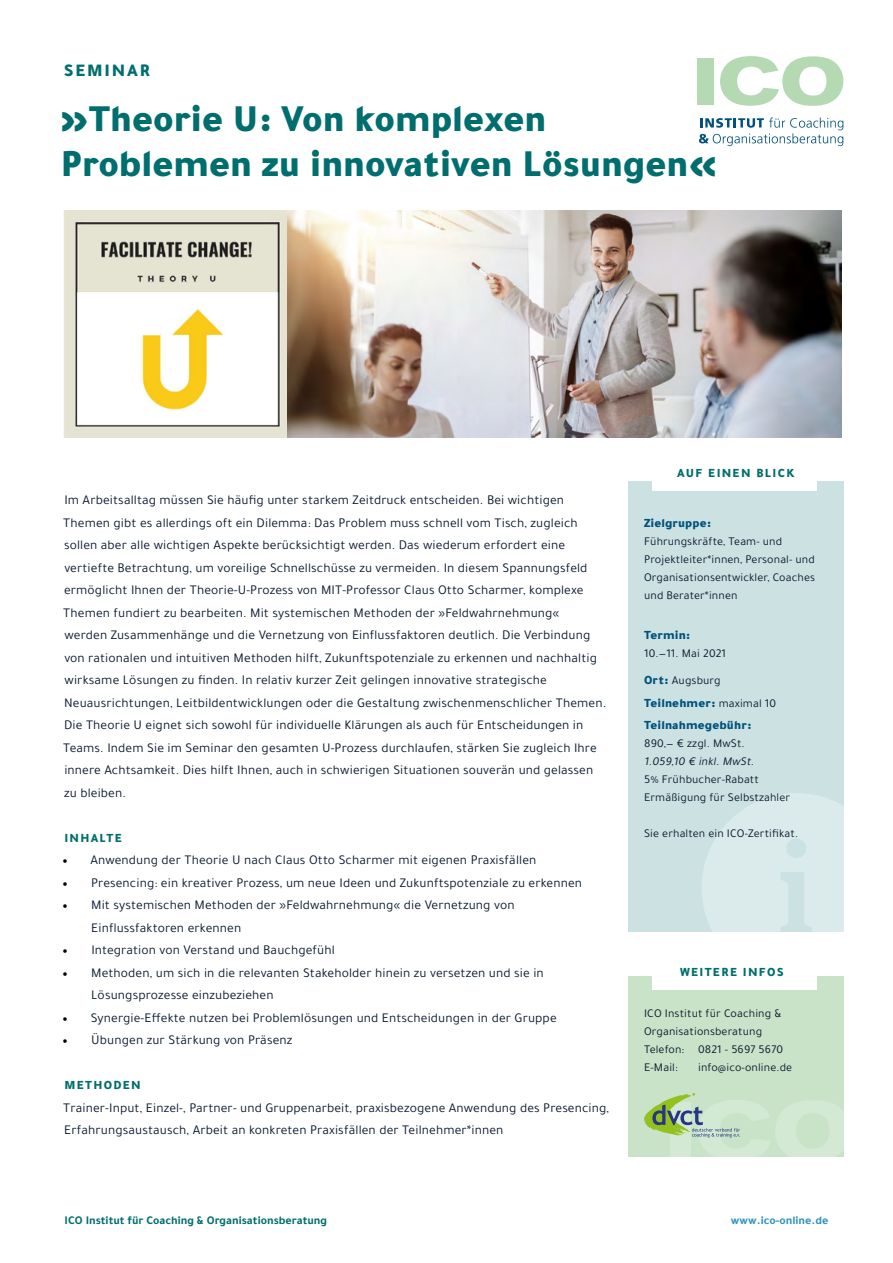
<style>
.page{position:relative;width:893px;height:1263px;background:#fff}
.page>*{position:absolute;margin:0;border:0;box-sizing:border-box;transform-origin:0 0}
.t1{font:900 39px/45px "Tajawal";color:#006e6e}
.t2{font:900 18px "Tajawal";letter-spacing:.1em;color:#006e6e}
.t3{font:13.5px/22.5px "Tajawal";letter-spacing:.01em;color:#0b1b30}
.t4{font:900 12.75px/22.5px "Tajawal";letter-spacing:.01em;color:#00527d}
.t5{font:900 12.75px "Tajawal";letter-spacing:.1em;color:#006e6e}
.t6{font:12px/18px "Tajawal";letter-spacing:.01em;color:#0b1b30}
.t7{font:700 12px "Tajawal";color:#006e6e}
.t8{font:italic 12px "Tajawal";color:#0b1b30}
.t9{font:700 12px "Tajawal";color:#3194c0}
.s1{font-family:"Minion Pro";color:#000}
.s2{font-weight:900;font-size:12.75px;color:#00527d}
.s3{font-weight:400;font-size:12px;color:#0b1b30}
</style>
<div class="page">
<div style="left:697px;top:58px;width:17px;height:46px;background:#b5d9b3"></div>
<svg style="left:720px;top:56px;width:123px;height:50px"></svg>
<svg style="left:699px;top:117px;width:144px;height:29px"></svg>
<div style="left:628px;top:481px;width:215px;height:451px;background:#cce2e2"></div>
<svg style="left:702px;top:793px;width:141px;height:139px"></svg>
<div style="left:628px;top:977px;width:215px;height:180px;background:#c9e3c8"></div>
<div style="left:652px;top:456px;width:165px;height:35px;background:#fff"></div>
<div style="left:652px;top:955px;width:165px;height:35px;background:#fff"></div>
<svg style="left:644px;top:1093px;width:199px;height:64px"></svg>
<img style="left:63px;top:211px;width:225px;height:226px">
<img style="left:288px;top:211px;width:554px;height:226px">
<h2 class="t2" style="left:64px;top:55px;width:88px">SEMINAR</h2>
<h1 class="t1" style="left:61px;top:94px;width:657px">»Theorie U: Von komplexen<br>Problemen zu innovativen Lösungen«</h1>
<p class="t3" style="left:63px;top:489px;width:544px">Im Arbeitsalltag müssen Sie häufig unter starkem Zeitdruck entscheiden. Bei wichtigen Themen gibt es allerdings oft ein Dilemma: Das Problem muss schnell vom Tisch, zugleich sollen aber alle wichtigen Aspekte berücksichtigt werden. Das wiederum erfordert eine vertiefte Betrachtung, um voreilige Schnellschüsse zu vermeiden. In diesem Spannungsfeld ermöglicht Ihnen der Theorie-U-Prozess von MIT-Professor Claus Otto Scharmer, komplexe Themen fundiert zu bearbeiten. Mit systemischen Methoden der »Feldwahrnehmung«<br>werden Zusammenhänge und die Vernetzung von Einflussfaktoren deutlich. Die Verbindung von rationalen und intuitiven Methoden hilft, Zukunftspotenziale zu erkennen und nachhaltig wirksame Lösungen zu finden. In relativ kurzer Zeit gelingen innovative strategische Neuausrichtungen, Leitbildentwicklungen oder die Gestaltung zwischenmenschlicher Themen.<br>Die Theorie U eignet sich sowohl für individuelle Klärungen als auch für Entscheidungen in Teams. Indem Sie im Seminar den gesamten U-Prozess durchlaufen, stärken Sie zugleich Ihre innere Achtsamkeit. Dies hilft Ihnen, auch in schwierigen Situationen souverän und gelassen zu bleiben.</p>
<p class="t5" style="left:64px;top:826px;width:59px">INHALTE</p>
<p class="t3" style="left:63px;top:849px;width:475px"><span class="s1">•</span> Anwendung der Theorie U nach Claus Otto Scharmer mit eigenen Praxisfällen</p>
<p class="t3" style="left:63px;top:871px;width:521px"><span class="s1">•</span> Presencing: ein kreativer Prozess, um neue Ideen und Zukunftspotenziale zu erkennen</p>
<p class="t3" style="left:91px;top:894px;width:425px;text-indent:-29px"><span class="s1">•</span> Mit systemischen Methoden der »Feldwahrnehmung« die Vernetzung von<br>Einflussfaktoren erkennen</p>
<p class="t3" style="left:63px;top:939px;width:274px"><span class="s1">•</span> Integration von Verstand und Bauchgefühl</p>
<p class="t3" style="left:91px;top:961px;width:454px;text-indent:-29px"><span class="s1">•</span> Methoden, um sich in die relevanten Stakeholder hinein zu versetzen und sie in<br>Lösungsprozesse einzubeziehen</p>
<p class="t3" style="left:63px;top:1006px;width:496px"><span class="s1">•</span> Synergie-Effekte nutzen bei Problemlösungen und Entscheidungen in der Gruppe</p>
<p class="t3" style="left:63px;top:1029px;width:231px"><span class="s1">•</span> Übungen zur Stärkung von Präsenz</p>
<p class="t5" style="left:64px;top:1074px;width:78px">METHODEN</p>
<p class="t3" style="left:63px;top:1096px;width:547px">Trainer-Input, Einzel-, Partner- und Gruppenarbeit, praxisbezogene Anwendung des Presencing,<br>Erfahrungsaustausch, Arbeit an konkreten Praxisfällen der Teilnehmer*innen</p>
<p class="t5" style="left:677px;top:462px;width:119px">AUF EINEN BLICK</p>
<p class="t4" style="left:644px;top:510px;width:68px">Zielgruppe:</p>
<p class="t6" style="left:644px;top:532px;width:173px">Führungskräfte, Team- und<br>Projektleiter*innen, Personal- und<br>Organisationsentwickler, Coaches und Berater*innen</p>
<p class="t4" style="left:644px;top:623px;width:48px">Termin:</p>
<p class="t6" style="left:644px;top:644px;width:84px">10.—11. Mai 2021</p>
<p class="t6" style="left:644px;top:671px;width:78px"><span class="s2">Ort:</span> Augsburg</p>
<p class="t4" style="left:644px;top:690px;width:133px">Teilnehmer: <span class="s3">maximal 10<br></span>Teilnahmegebühr:</p>
<p class="t6" style="left:644px;top:734px;width:102px">890,— € zzgl. MwSt.</p>
<p class="t8" style="left:644px;top:753px;width:114px">1.059,10 € inkl.MwSt.</p>
<p class="t6" style="left:644px;top:770px;width:148px">5% Frühbucher-Rabatt<br>Ermäßigung für Selbstzahler</p>
<p class="t6" style="left:644px;top:824px;width:156px">Sie erhalten ein ICO-Zertifikat.</p>
<p class="t5" style="left:680px;top:960px;width:105px">WEITERE INFOS</p>
<p class="t6" style="left:644px;top:1004px;width:141px">ICO Institut für Coaching &amp;<br>Organisationsberatung<br>Telefon: 0821 - 5697 5670<br>E-Mail:</p>
<p class="t6" style="left:698px;top:1058px;width:96px">info@ico-online.de</p>
<p class="t7" style="left:65px;top:1211px;width:264px">ICO Institut für Coaching &amp; Organisationsberatung</p>
<p class="t9" style="left:731px;top:1211px;width:99px">www.ico-online.de</p>
</div>
